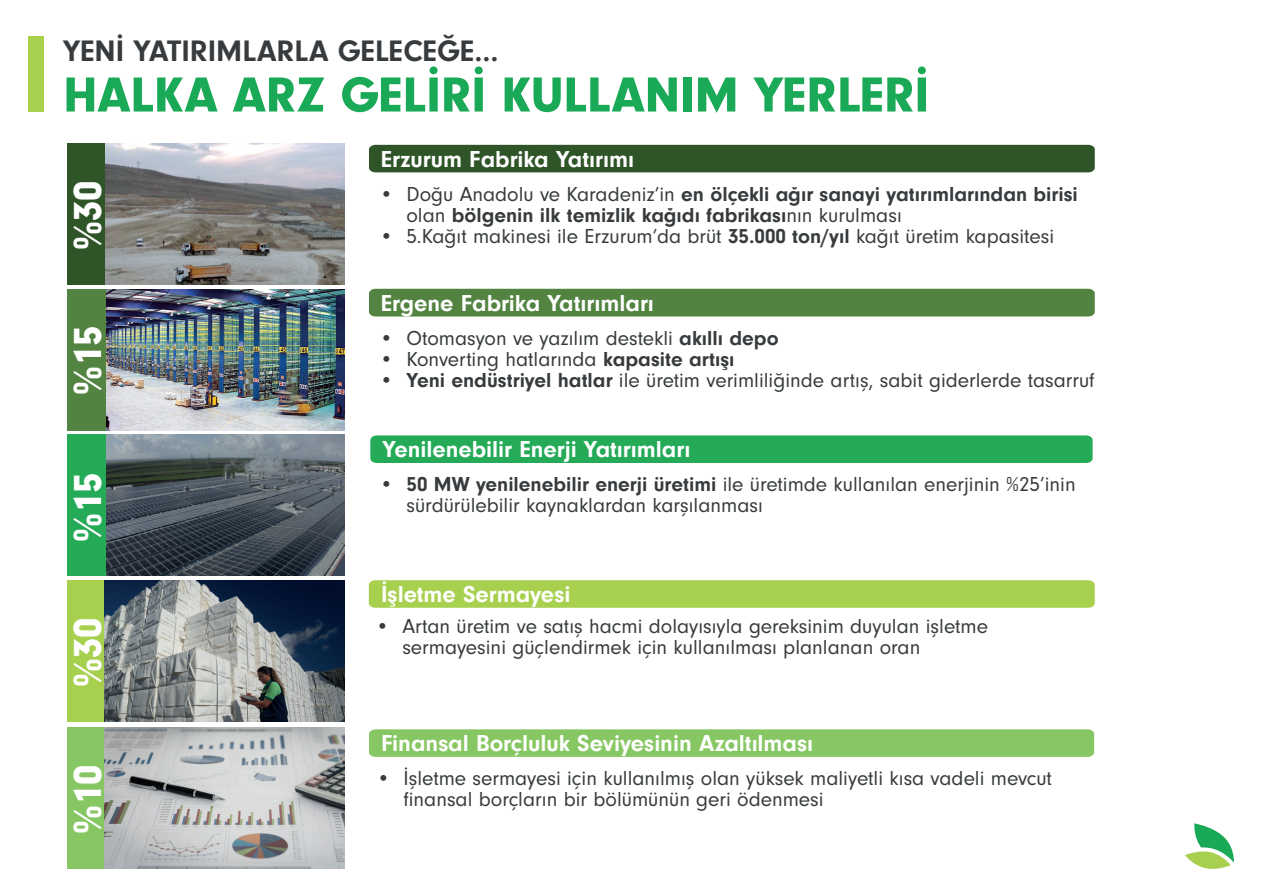
<style>
.page{position:relative;width:1263px;height:893px;background:#fff}
.page>*{position:absolute;margin:0;border:0;box-sizing:border-box;transform-origin:0 0}
.t1{font:900 51px "Neuzeit Gro";color:#1aa956}
.t2{font:900 40.65px "Neuzeit Gro";color:#fff}
.t3{font:700 30.75px "Neuzeit Gro";color:#373b3d}
.t4{font:700 24px "Neuzeit Gro";color:#fff}
.t5{font:21px/21px "Neuzeit Gro";color:#373b3d}
.t6{font:700 21px/21px "Neuzeit Gro";color:#373b3d}
.s1{font-weight:400}
.s2{font-weight:700}
</style>
<div class="page">
<img style="left:105px;top:289px;width:239px;height:141px">
<img style="left:105px;top:434px;width:239px;height:141px">
<svg style="left:1185px;top:823px;width:49px;height:46px"></svg>
<div style="left:28px;top:37px;width:16px;height:75px;background:#a7d04f"></div>
<div style="left:67px;top:143px;width:38px;height:141px;background:#2f5427"></div>
<img style="left:105px;top:144px;width:239px;height:140px">
<div style="left:369px;top:145px;width:726px;height:27px;background:#2f5427"></div>
<div style="left:67px;top:289px;width:38px;height:141px;background:#528340"></div>
<div style="left:67px;top:434px;width:38px;height:141px;background:#25aa57"></div>
<div style="left:369px;top:289px;width:726px;height:27px;background:#528340"></div>
<div style="left:370px;top:435px;width:723px;height:28px;background:#25aa57"></div>
<div style="left:67px;top:728px;width:38px;height:141px;background:#87c763"></div>
<svg style="left:369px;top:729px;width:725px;height:28px;background:#89c765"></svg>
<img style="left:105px;top:728px;width:239px;height:141px">
<div style="left:67px;top:580px;width:38px;height:141px;background:#a7d04f"></div>
<svg style="left:369px;top:580px;width:726px;height:28px;background:#a8d052"></svg>
<img style="left:105px;top:580px;width:239px;height:141px">
<h3 class="t3" style="left:63px;top:33px;width:437px">YENİ YATIRIMLARLA GELECEĞE...</h3>
<h1 class="t1" style="left:63px;top:66px;width:867px">HALKA ARZ GELİRİ KULLANIM YERLERİ</h1>
<h2 class="t2" style="left:65px;top:250px;width:71px;rotate:-90deg">%30</h2>
<h2 class="t2" style="left:65px;top:395px;width:71px;rotate:-90deg">%15</h2>
<h2 class="t2" style="left:65px;top:542px;width:71px;rotate:-90deg">%15</h2>
<h2 class="t2" style="left:65px;top:687px;width:71px;rotate:-90deg">%30</h2>
<h2 class="t2" style="left:65px;top:834px;width:71px;rotate:-90deg">%10</h2>
<p class="t4" style="left:381px;top:145px;width:254px">Erzurum Fabrika Yatırımı</p>
<p class="t6" style="left:406px;top:184px;width:673px;text-indent:-27px"><span class="s1">• Doğu Anadolu ve Karadeniz’in</span> en ölçekli ağır sanayi yatırımlarından birisi <span class="s1">olan</span> bölgenin ilk temizlik kağıdı fabrikası<span class="s1">nın kurulması</span></p>
<p class="t5" style="left:379px;top:226px;width:676px">• 5.Kağıt makinesi ile Erzurum’da brüt <span class="s2">35.000 ton/yıl</span> kağıt üretim kapasitesi</p>
<p class="t4" style="left:381px;top:289px;width:274px">Ergene Fabrika Yatırımları</p>
<p class="t5" style="left:379px;top:328px;width:401px">• Otomasyon ve yazılım destekli <span class="s2">akıllı depo</span></p>
<p class="t5" style="left:379px;top:349px;width:356px">• Konverting hatlarında <span class="s2">kapasite artışı</span></p>
<p class="t5" style="left:379px;top:370px;width:717px"><span class="s2">• Yeni endüstriyel hatlar</span> ile üretim verimliliğinde artış, sabit giderlerde tasarruf</p>
<p class="t4" style="left:383px;top:436px;width:309px">Yenilenebilir Enerji Yatırımları</p>
<p class="t5" style="left:406px;top:474px;width:671px;text-indent:-27px"><span class="s2">• 50 MW yenilenebilir enerji üretimi</span> ile üretimde kullanılan enerjinin %25’inin sürdürülebilir kaynaklardan karşılanması</p>
<p class="t4" style="left:381px;top:581px;width:191px">İşletme Sermayesi</p>
<p class="t5" style="left:402px;top:616px;width:587px;text-indent:-27px">• Artan üretim ve satış hacmi dolayısıyla gereksinim duyulan işletme sermayesini güçlendirmek için kullanılması planlanan oran</p>
<p class="t4" style="left:381px;top:730px;width:434px">Finansal Borçluluk Seviyesinin Azaltılması</p>
<p class="t5" style="left:403px;top:768px;width:650px;text-indent:-27px">• İşletme sermayesi için kullanılmış olan yüksek maliyetli kısa vadeli mevcut finansal borçların bir bölümünün geri ödenmesi</p>
</div>
